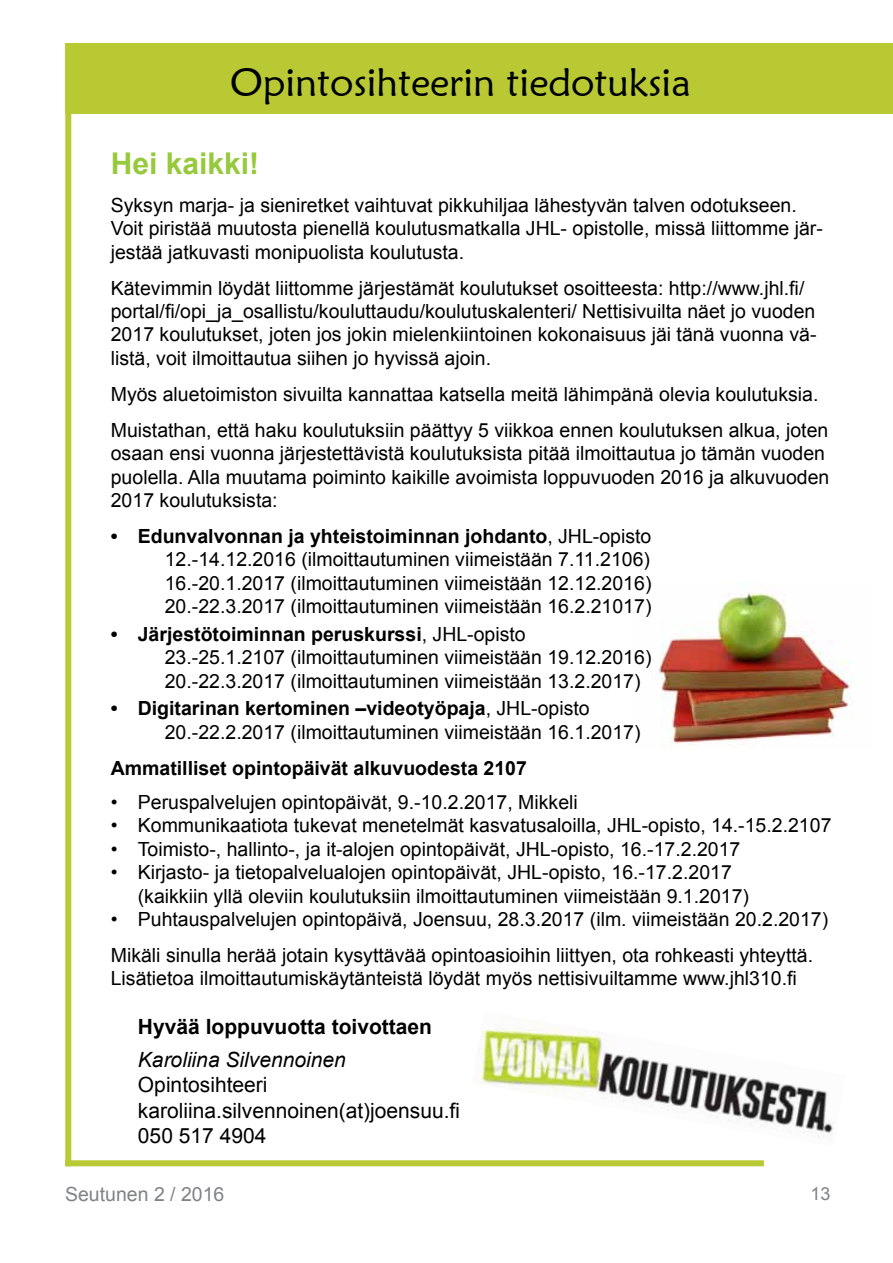
<style>
.page{position:relative;width:893px;height:1263px;background:#fff}
.page>*{position:absolute;margin:0;border:0;box-sizing:border-box;transform-origin:0 0}
.t1{font:39px "Maiandra GD";color:#000}
.t2{font:700 30px "Arial";color:#97c93d}
.t3{font:21px/25.2px "Arial";color:#000}
.t4{font:700 21px "Arial";color:#000}
.t5{font:italic 21px "Arial";color:#000}
.t6{font:19.5px/23.4px "Arial";color:#000}
.t7{font:700 19.5px "Arial";color:#000}
.t8{font:19.5px "Arial";color:#808285}
.t9{font:18px "Arial";color:#808285}
.s1{font-weight:700}
</style>
<div class="page">
<div style="left:65px;top:43px;width:828px;height:70px;background:#b8c934"></div>
<div style="left:65px;top:77px;width:6px;height:1089px;background:#b8c934"></div>
<img style="left:653px;top:592px;width:200px;height:155px">
<img style="left:472px;top:1022px;width:361px;height:116px">
<div style="left:65px;top:1160px;width:699px;height:6px;background:#b8c934"></div>
<h1 class="t1" style="left:230px;top:58px;width:462px">Opintosihteerin tiedotuksia</h1>
<h2 class="t2" style="left:111px;top:143px;width:150px">Hei kaikki!</h2>
<p class="t6" style="left:111px;top:193px;width:714px">Syksyn marja- ja sieniretket vaihtuvat pikkuhiljaa lähestyvän talven odotukseen.<br>Voit piristää muutosta pienellä koulutusmatkalla JHL- opistolle, missä liittomme jär&shy;jestää jatkuvasti monipuolista koulutusta.</p>
<p class="t6" style="left:111px;top:276px;width:707px">Kätevimmin löydät liittomme järjestämät koulutukset osoitteesta: http://www.jhl.fi/ portal/fi/opi_ja_osallistu/kouluttaudu/koulutuskalenteri/ Nettisivuilta näet jo vuoden 2017 koulutukset, joten jos jokin mielenkiintoinen kokonaisuus jäi tänä vuonna vä&shy;listä, voit ilmoittautua siihen jo hyvissä ajoin.</p>
<p class="t6" style="left:111px;top:376px;width:719px;line-height:36px">Myös aluetoimiston sivuilta kannattaa katsella meitä lähimpänä olevia koulutuksia.<br>Muistathan, että haku koulutuksiin päättyy 5 viikkoa ennen koulutuksen alkua, joten</p>
<p class="t6" style="left:111px;top:442px;width:720px">osaan ensi vuonna järjestettävistä koulutuksista pitää ilmoittautua jo tämän vuoden puolella. Alla muutama poiminto kaikille avoimista loppuvuoden 2016 ja alkuvuoden<br>2017 koulutuksista:</p>
<p class="t6" style="left:165px;top:525px;width:488px;text-align:justify;text-indent:-54px"><span class="s1">• Edunvalvonnan ja yhteistoiminnan johdanto</span>, JHL-opisto 12.-14.12.2016 (ilmoittautuminen viimeistään 7.11.2106)<br>16.-20.1.2017 (ilmoittautuminen viimeistään 12.12.2016)<br>20.-22.3.2017 (ilmoittautuminen viimeistään 16.2.21017)</p>
<p class="t6" style="left:165px;top:622px;width:488px;text-indent:-54px"><span class="s1">• Järjestötoiminnan peruskurssi</span>, JHL-opisto<br>23.-25.1.2107 (ilmoittautuminen viimeistään 19.12.2016)<br>20.-22.3.2017 (ilmoittautuminen viimeistään 13.2.2017)</p>
<p class="t6" style="left:165px;top:697px;width:477px;text-indent:-54px"><span class="s1">• Digitarinan kertominen –videotyöpaja</span>, JHL-opisto<br>20.-22.2.2017 (ilmoittautuminen viimeistään 16.1.2017)</p>
<p class="t7" style="left:111px;top:755px;width:418px">Ammatilliset opintopäivät alkuvuodesta 2107</p>
<p class="t6" style="left:111px;top:790px;width:469px">• Peruspalvelujen opintopäivät, 9.-10.2.2017, Mikkeli</p>
<p class="t6" style="left:111px;top:814px;width:722px">• Kommunikaatiota tukevat menetelmät kasvatusaloilla, JHL-opisto, 14.-15.2.2107</p>
<p class="t6" style="left:111px;top:837px;width:631px">• Toimisto-, hallinto-, ja it-alojen opintopäivät, JHL-opisto, 16.-17.2.2017</p>
<p class="t6" style="left:138px;top:861px;width:613px;text-indent:-27px">• Kirjasto- ja tietopalvelualojen opintopäivät, JHL-opisto, 16.-17.2.2017 (kaikkiin yllä oleviin koulutuksiin ilmoittautuminen viimeistään 9.1.2017)</p>
<p class="t6" style="left:111px;top:901px;width:719px;line-height:36px">• Puhtauspalvelujen opintopäivä, Joensuu, 28.3.2017 (ilm. viimeistään 20.2.2017)<br>Mikäli sinulla herää jotain kysyttävää opintoasioihin liittyen, ota rohkeasti yhteyttä.</p>
<p class="t6" style="left:111px;top:967px;width:688px">Lisätietoa ilmoittautumiskäytänteistä löydät myös nettisivuiltamme www.jhl310.fi</p>
<p class="t4" style="left:138px;top:1013px;width:296px">Hyvää loppuvuotta toivottaen</p>
<p class="t5" style="left:138px;top:1046px;width:209px">Karoliina Silvennoinen</p>
<p class="t3" style="left:138px;top:1072px;width:324px">Opintosihteeri karoliina.silvennoinen(at)joensuu.fi<br>050 517 4904</p>
<p class="t8" style="left:65px;top:1181px;width:161px">Seutunen 2 / 2016</p>
<p class="t9" style="left:810px;top:1181px;width:22px">13</p>
</div>
